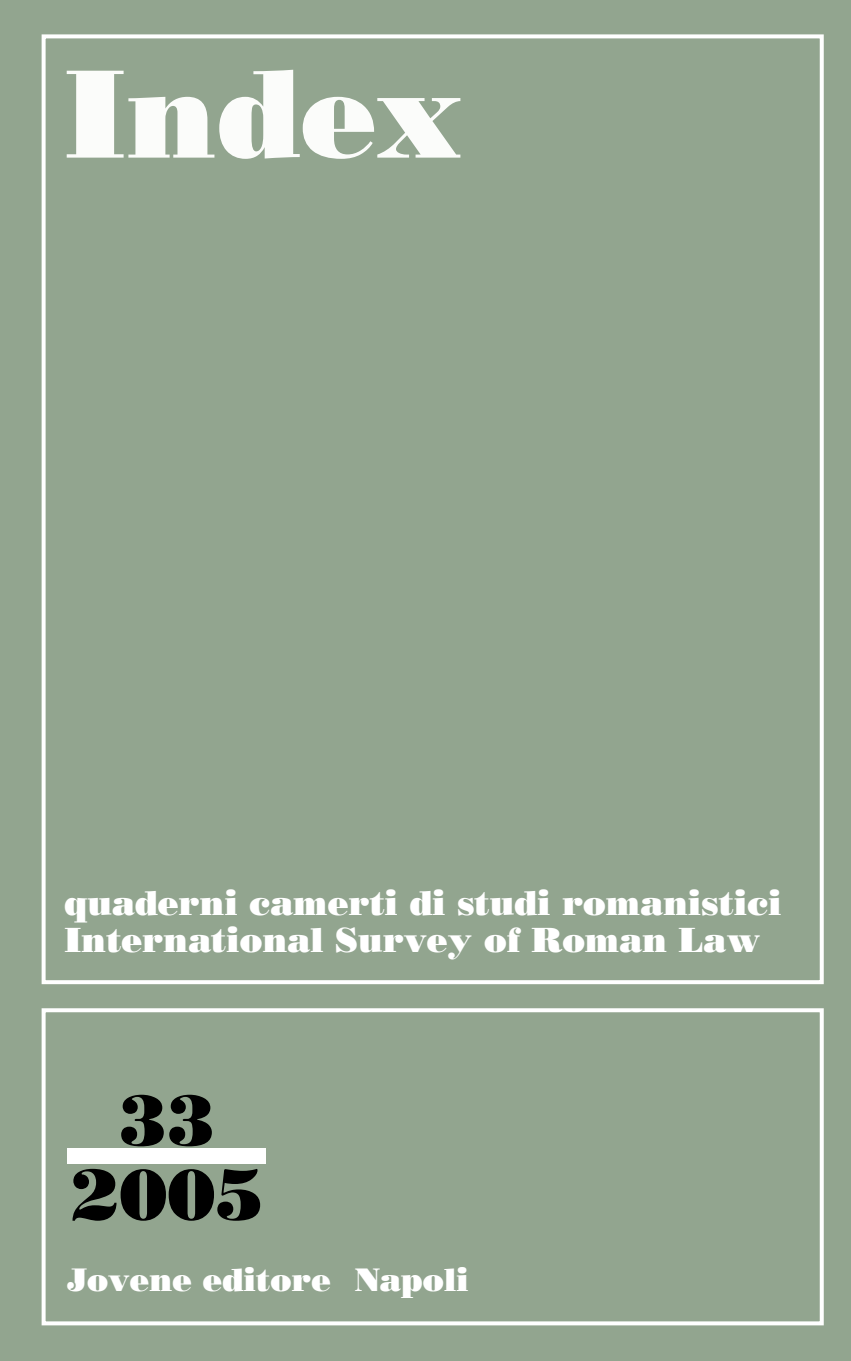
<style>
.page{position:relative;width:851px;height:1361px;background:#fff}
.page>*{position:absolute;margin:0;border:0;box-sizing:border-box;transform-origin:0 0}
.t1{font:125px "Bodoni Poster";color:#fbfcfa}
.t2{font:72px/74.4px "Bodoni Poster";color:#000;text-align:center}
.t3{font:34.2px/37.2px "Bodoni Poster";color:#fff}
.t4{font:32px "Bodoni Poster";color:#fff}
</style>
<div class="page">
<div style="left:0;top:0;width:850px;height:1361px;background:#92a58f"></div>
<div style="left:68px;top:1148px;width:198px;height:16px;background:#fff"></div>
<div style="left:42px;top:34px;width:781px;height:950px;border:4px solid #fff"></div>
<div style="left:42px;top:1008px;width:781px;height:317px;border:4px solid #fff"></div>
<h1 class="t1" style="left:64px;top:37px;width:397px">Index</h1>
<p class="t3" style="left:64px;top:884px;width:718px">quaderni camerti di studi romanistici<br>International Survey of Roman Law</p>
<h2 class="t2" style="left:71px;top:1082px;width:194px">33<br>2005</h2>
<p class="t4" style="left:68px;top:1260px;width:402px">Jovene editore Napoli</p>
</div>
